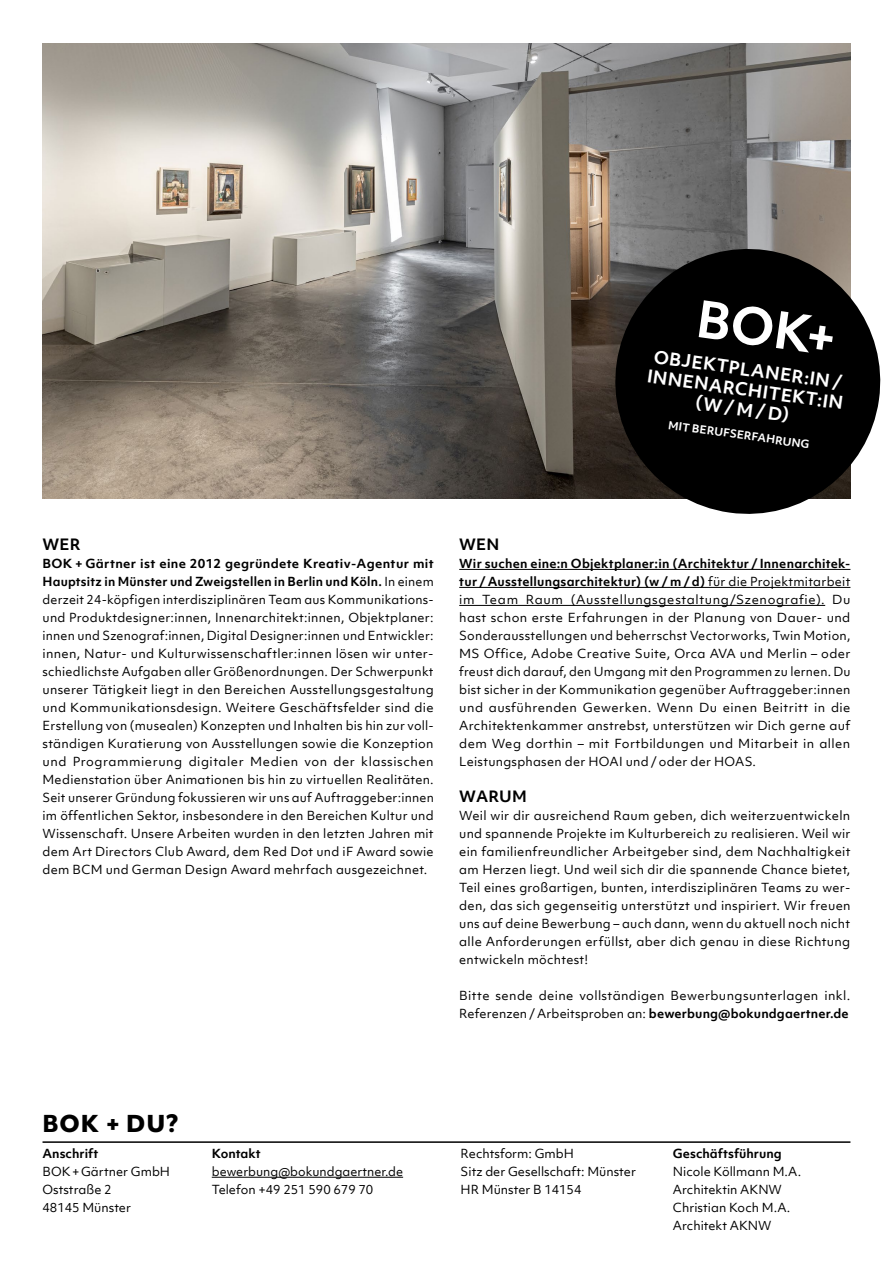
<style>
.page{position:relative;width:893px;height:1263px;background:#fff}
.page>*{position:absolute;margin:0;border:0;box-sizing:border-box;transform-origin:0 0}
.t1{font:700 48.9px "Objektiv Mk 1";color:#fff}
.t2{font:800 22.35px "Objektiv Mk 1";color:#000}
.t3{font:700 16.95px/20.1px "Objektiv Mk 1";color:#fff;text-align:center}
.t4{font:700 15px "Objektiv Mk 1";letter-spacing:.01em;color:#000}
.t5{font:12px/18px "Objektiv Mk 1";letter-spacing:.01em;color:#000}
.t6{font:12px/18px "Objektiv Mk 1";letter-spacing:.03em;color:#000}
.t7{font:700 12px "Objektiv Mk 1";color:#000}
.t8{font:700 10.65px "Objektiv Mk 1";color:#fff}
.s1{font-weight:700}
</style>
<div class="page">
<hr style="left:43px;top:1141px;width:807px;height:2px;background:#000">
<hr style="left:212px;top:1177px;width:191px;height:1px;background:#000">
<img style="left:43px;top:44px;width:807px;height:454px">
<hr style="left:459px;top:569px;width:391px;height:1px;background:#000">
<hr style="left:459px;top:587px;width:391px;height:1px;background:#000">
<hr style="left:459px;top:605px;width:366px;height:1px;background:#000">
<svg style="left:606px;top:240px;width:275px;height:274px;background:#282726"></svg>
<h1 class="t1" style="left:702px;top:284px;width:142px;rotate:8deg">BOK+</h1>
<h3 class="t3" style="left:651px;top:345px;width:199px;rotate:8deg">OBJEKTPLANER:IN /<br>INNENARCHITEKT:IN (W / M / D)</h3>
<p class="t8" style="left:669px;top:417px;width:144px;rotate:8deg">MIT BERUFSERFAHRUNG</p>
<p class="t4" style="left:43px;top:534px;width:40px">WER</p>
<p class="t5" style="left:43px;top:554px;width:393px;text-align:justify"><span class="s1">BOK + Gärtner ist eine 2012 gegründete Kreativ-Agentur mit Hauptsitz in Münster und Zweigstellen in Berlin und Köln.</span> In einem derzeit 24-köpfigen interdisziplinären Team aus Kommunikations&shy;und Produktdesigner:innen, Innenarchitekt:innen, Objektplaner: innen und Szenograf:innen, Digital Designer:innen und Entwickler: innen, Natur- und Kulturwissenschaftler:innen lösen wir unter&shy;schiedlichste Aufgaben aller Größenordnungen. Der Schwerpunkt unserer Tätigkeit liegt in den Bereichen Ausstellungsgestaltung und Kommunikationsdesign. Weitere Geschäftsfelder sind die Erstellung von (musealen) Konzepten und Inhalten bis hin zur voll&shy;ständigen Kuratierung von Ausstellungen sowie die Konzeption und Programmierung digitaler Medien von der klassischen Medienstation über Animationen bis hin zu virtuellen Realitäten.<br>Seit unserer Gründung fokussieren wir uns auf Auftraggeber:innen im öffentlichen Sektor, insbesondere in den Bereichen Kultur und Wissenschaft. Unsere Arbeiten wurden in den letzten Jahren mit dem Art Directors Club Award, dem Red Dot und iF Award sowie dem BCM und German Design Award mehrfach ausgezeichnet.</p>
<p class="t4" style="left:459px;top:534px;width:42px">WEN</p>
<p class="t5" style="left:459px;top:554px;width:393px;text-align:justify"><span class="s1">Wir suchen eine:n Objektplaner:in (Architektur / Innenarchitek&shy;tur / Ausstellungsarchitektur) (w / m / d)</span> für die Projektmitarbeit im Team Raum (Ausstellungsgestaltung/Szenografie). Du hast schon erste Erfahrungen in der Planung von Dauer- und Sonderausstellungen und beherrschst Vectorworks, Twin Motion, MS Office, Adobe Creative Suite, Orca AVA und Merlin – oder freust dich darauf, den Umgang mit den Programmen zu lernen. Du bist sicher in der Kommunikation gegenüber Auftraggeber:innen und ausführenden Gewerken. Wenn Du einen Beitritt in die Architektenkammer anstrebst, unterstützen wir Dich gerne auf dem Weg dorthin – mit Fortbildungen und Mitarbeit in allen Leistungsphasen der HOAI und/ oder der HOAS.</p>
<p class="t4" style="left:459px;top:786px;width:69px">WARUM</p>
<p class="t5" style="left:459px;top:806px;width:393px;text-align:justify">Weil wir dir ausreichend Raum geben, dich weiterzuentwickeln und spannende Projekte im Kulturbereich zu realisieren. Weil wir ein familienfreundlicher Arbeitgeber sind, dem Nachhaltigkeit am Herzen liegt. Und weil sich dir die spannende Chance bietet, Teil eines großartigen, bunten, interdisziplinären Teams zu wer&shy;den, das sich gegenseitig unterstützt und inspiriert. Wir freuen uns auf deine Bewerbung – auch dann, wenn du aktuell noch nicht alle Anforderungen erfüllst, aber dich genau in diese Richtung entwickeln möchtest!</p>
<p class="t6" style="left:459px;top:986px;width:393px">Bitte sende deine vollständigen Bewerbungsunterlagen inkl.<br>Referenzen / Arbeitsproben an: <span class="s1">bewerbung@bokundgaertner.de</span></p>
<h2 class="t2" style="left:43px;top:1107px;width:137px">BOK + DU?</h2>
<p class="t7" style="left:43px;top:1145px;width:57px">Anschrift</p>
<p class="t5" style="left:43px;top:1162px;width:129px">BOK+Gärtner GmbH<br>Oststraße 2<br>48145 Münster</p>
<p class="t7" style="left:212px;top:1145px;width:50px">Kontakt</p>
<p class="t5" style="left:212px;top:1162px;width:193px">bewerbung@bokundgaertner.de<br>Telefon +49 251 590 679 70</p>
<p class="t5" style="left:461px;top:1144px;width:177px">Rechtsform: GmbH<br>Sitz der Gesellschaft: Münster<br>HR Münster B 14154</p>
<p class="t7" style="left:673px;top:1145px;width:110px">Geschäftsführung</p>
<p class="t5" style="left:673px;top:1162px;width:130px">Nicole Köllmann M.A.<br>Architektin AKNW<br>Christian Koch M.A.<br>Architekt AKNW</p>
</div>
